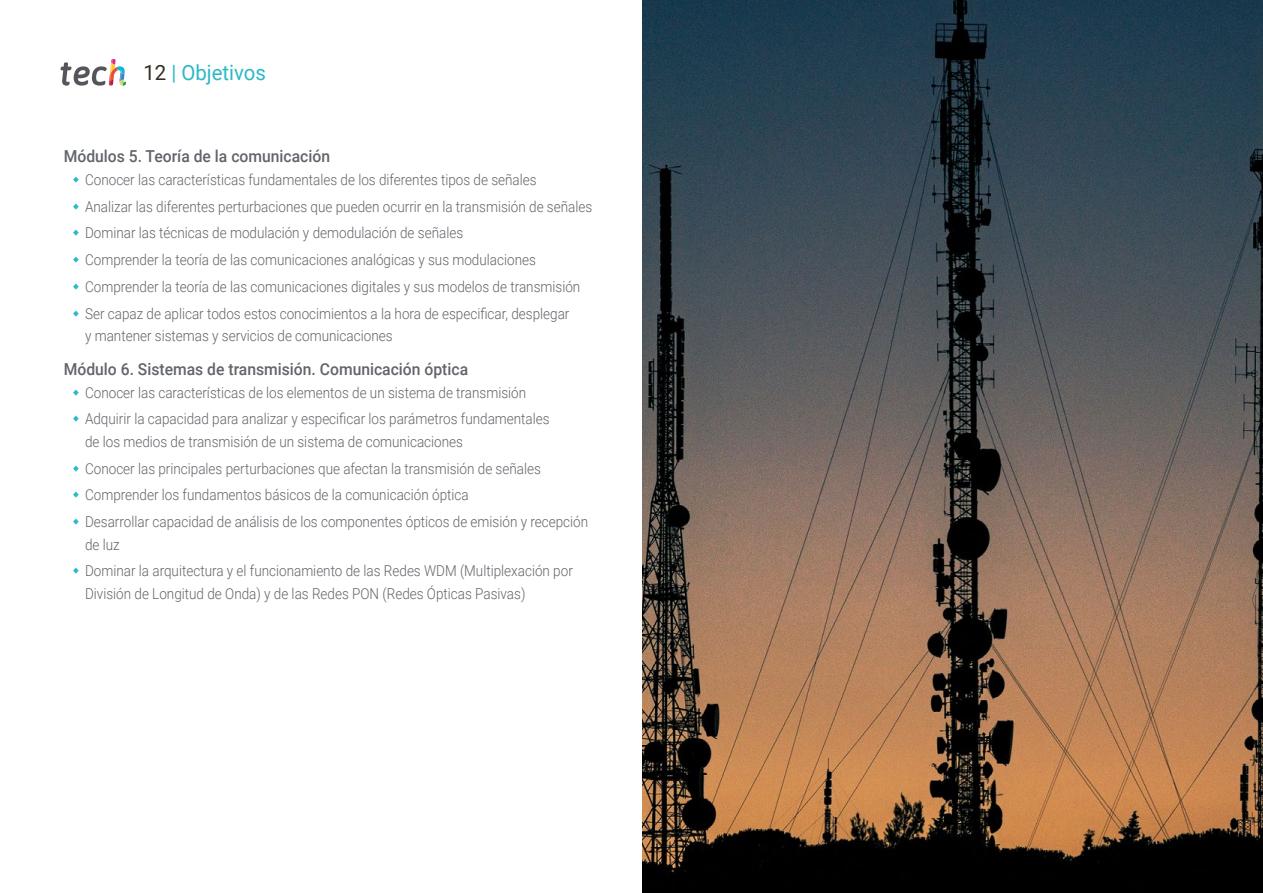
<style>
.page{position:relative;width:1263px;height:893px;background:#fff}
.page>*{position:absolute;margin:0;border:0;box-sizing:border-box;transform-origin:0 0}
.t1{font:21px "Roboto";color:#2db8c5}
.t2{font:500 16.5px "Roboto";color:#61646a;scale:.95 1}
.t3{font:300 15px/26.7px "Roboto";color:#61646a;scale:.9 1}
.s1{color:#312e20}
</style>
<div class="page">
<svg style="left:61px;top:59px;width:65px;height:27px"></svg>
<img style="left:642px;top:0;width:621px;height:893px">
<h1 class="t1" style="left:144px;top:57px;width:124px"><span class="s1">12</span> | Objetivos</h1>
<p class="t2" style="left:64px;top:145px;width:282px">Módulos 5. Teoría de la comunicación</p>
<p class="t3" style="left:85px;top:166px;width:565px">Conocer las características fundamentales de los diferentes tipos de señales<br>Analizar las diferentes perturbaciones que pueden ocurrir en la transmisión de señales Dominar las técnicas de modulación y demodulación de señales<br>Comprender la teoría de las comunicaciones analógicas y sus modulaciones Comprender la teoría de las comunicaciones digitales y sus modelos de transmisión Ser capaz de aplicar todos estos conocimientos a la hora de especificar, desplegar</p>
<p class="t3" style="left:85px;top:322px;width:343px">y mantener sistemas y servicios de comunicaciones</p>
<p class="t2" style="left:64px;top:358px;width:427px">Módulo 6. Sistemas de transmisión. Comunicación óptica</p>
<p class="t3" style="left:85px;top:378px;width:518px">Conocer las características de los elementos de un sistema de transmisión<br>Adquirir la capacidad para analizar y especificar los parámetros fundamentales</p>
<p class="t3" style="left:85px;top:428px;width:561px">de los medios de transmisión de un sistema de comunicaciones<br>Conocer las principales perturbaciones que afectan la transmisión de señales Comprender los fundamentos básicos de la comunicación óptica<br>Desarrollar capacidad de análisis de los componentes ópticos de emisión y recepción</p>
<p class="t3" style="left:85px;top:530px;width:543px">de luz<br>Dominar la arquitectura y el funcionamiento de las Redes WDM (Multiplexación por</p>
<p class="t3" style="left:85px;top:580px;width:491px">División de Longitud de Onda) y de las Redes PON (Redes Ópticas Pasivas)</p>
</div>
